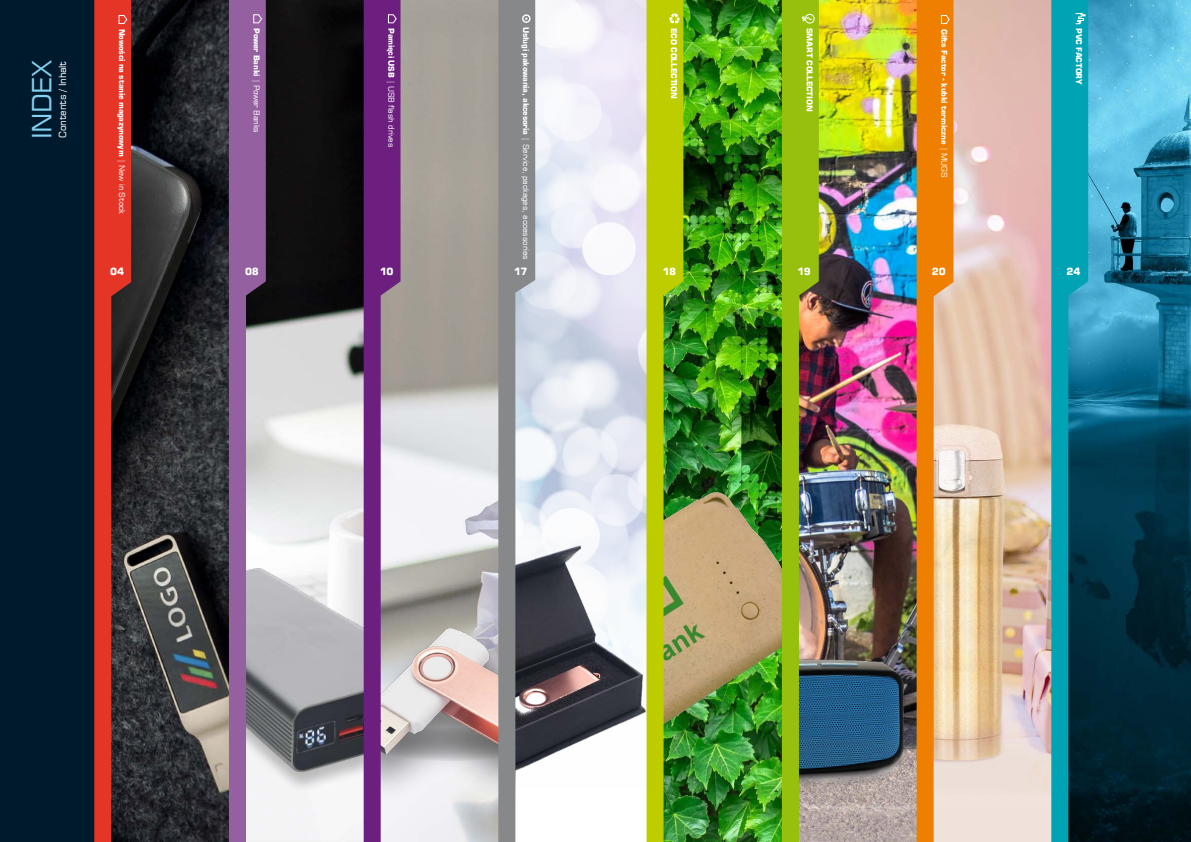
<style>
.page{position:relative;width:1191px;height:842px;background:#fff}
.page>*{position:absolute;margin:0;border:0;box-sizing:border-box;transform-origin:0 0}
.t1{font:26.4px "Square 721 EU Normal";letter-spacing:-.025em;color:#84d0f0}
.t2{font:10px "Square 721 EU Bold";letter-spacing:-.025em;color:#fff}
.t3{font:9.9px "Square 721 EU Normal";letter-spacing:-.025em;color:#fff}
.t4{font:8px "Square 721 EU Bold";letter-spacing:-.025em;color:#fff}
.t5{font:8px "Square 721 EU Normal";letter-spacing:-.025em;color:#fff}
.s1{font-family:"Square 721 EU Normal"}
.s2{font-family:"Square 721 EU Bold"}
</style>
<div class="page">
<img style="left:400px;top:0;width:98px;height:842px">
<div style="left:328px;top:620px;width:251px;height:186px;background:#000;opacity:.5"></div>
<img style="left:400px;top:621px;width:98px;height:141px">
<img style="left:266px;top:0;width:98px;height:842px">
<img style="left:266px;top:524px;width:98px;height:269px">
<div style="left:516px;top:0;width:136px;height:842px;background:#fff"></div>
<img style="left:535px;top:0;width:111px;height:537px">
<img style="left:131px;top:0;width:98px;height:842px">
<img style="left:683px;top:0;width:99px;height:398px">
<img style="left:683px;top:398px;width:99px;height:444px">
<img style="left:646px;top:0;width:37px;height:842px">
<img style="left:953px;top:0;width:98px;height:842px">
<img style="left:819px;top:0;width:97px;height:842px">
<img style="left:819px;top:644px;width:97px;height:178px">
<img style="left:1088px;top:0;width:103px;height:842px">
<svg style="left:1051px;top:0;width:37px;height:842px;background:#068193"></svg>
<div style="left:0;top:0;width:97px;height:842px;background:#001a2d"></div>
<svg style="left:229px;top:0;width:37px;height:842px;background:#a381ab"></svg>
<img style="left:535px;top:537px;width:119px;height:252px">
<svg style="left:364px;top:0;width:36px;height:842px;background:#8e5b99"></svg>
<img style="left:782px;top:0;width:37px;height:842px">
<svg style="left:916px;top:0;width:37px;height:842px;background:#ec9d43"></svg>
<svg style="left:498px;top:0;width:37px;height:842px;background:#929498"></svg>
<svg style="left:94px;top:0;width:37px;height:842px;background:#a03028"></svg>
<h1 class="t1" style="left:25px;top:139px;width:80px;rotate:-90deg">INDEX</h1>
<p class="t3" style="left:56px;top:138px;width:78px;rotate:-90deg">Contents / Inhalt</p>
<p class="t4" style="left:127px;top:29px;width:187px;rotate:90deg">Nowości na stanie magazynowym <span class="s1">| New in Stock</span></p>
<p class="t2" style="left:110px;top:265px;width:15px">04</p>
<p class="t5" style="left:262px;top:28px;width:106px;rotate:90deg"><span class="s2">Power Banki</span> | Power Banks</p>
<p class="t2" style="left:245px;top:265px;width:15px">08</p>
<p class="t5" style="left:396px;top:28px;width:121px;rotate:90deg"><span class="s2">Pamięci USB</span> | USB flash drives</p>
<p class="t2" style="left:380px;top:265px;width:15px">10</p>
<p class="t5" style="left:531px;top:27px;width:235px;rotate:90deg"><span class="s2">Usługi pakowania, akcesoria</span> | Service, packages, accessories</p>
<p class="t2" style="left:513px;top:265px;width:15px">17</p>
<p class="t2" style="left:797px;top:265px;width:15px">19</p>
<p class="t2" style="left:932px;top:265px;width:15px">20</p>
<p class="t2" style="left:1066px;top:265px;width:15px">24</p>
<p class="t4" style="left:814px;top:28px;width:85px;rotate:90deg">SMART COLLECTION</p>
<p class="t4" style="left:949px;top:29px;width:150px;rotate:90deg">Gifts Factor - kubki termiczne <span class="s1">| MUGS</span></p>
<p class="t4" style="left:679px;top:28px;width:72px;rotate:90deg">ECO COLLECTION</p>
<p class="t4" style="left:1084px;top:28px;width:58px;rotate:90deg">PVC FACTORY</p>
<p class="t2" style="left:662px;top:265px;width:15px">18</p>
</div>
